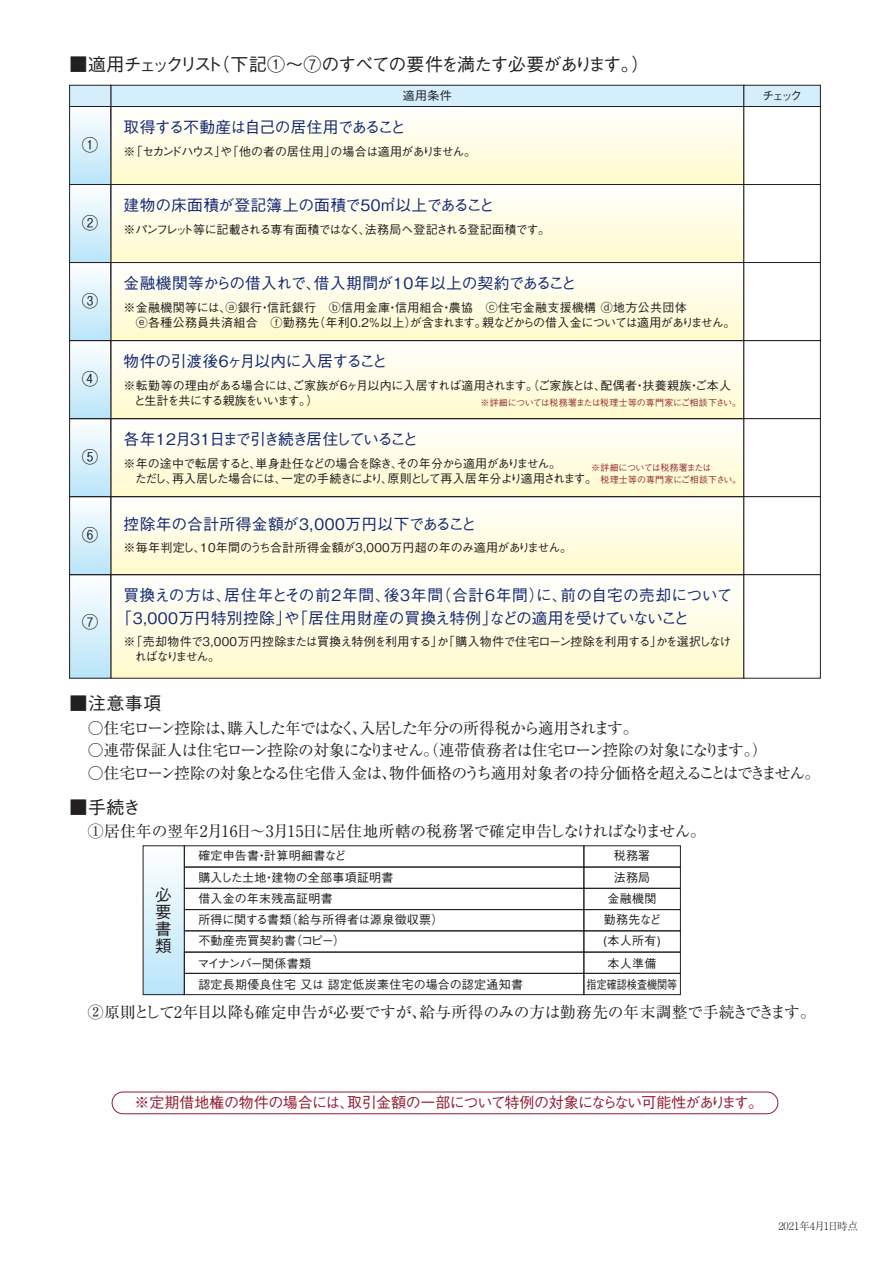
<style>
.page{position:relative;width:893px;height:1263px;background:#fff}
.page>*{position:absolute;margin:0;border:0;box-sizing:border-box;transform-origin:0 0}
.t1{font:500 18px "Gothic BBB Pro";letter-spacing:-.065em;color:#231f20}
.t2{font:500 16.5px/17px "Gothic BBB Pro";color:#231f20;text-align:justify}
.t3{font:15.75px "Ryumin Pro";letter-spacing:-.035em;color:#231f20}
.t4{font:500 15.75px/22.5px "Gothic BBB Pro";letter-spacing:.02em;color:#142975}
.t5{font:500 15.75px "Gothic BBB Pro";letter-spacing:-.005em;color:#142975}
.t6{font:15.75px "Ryumin Pro";letter-spacing:-.09em;color:#231f20}
.t7{font:500 15.75px "Gothic BBB Pro";letter-spacing:-.09em;color:#142975}
.t8{font:500 15.75px "Gothic BBB Pro";letter-spacing:-.045em;color:#142975}
.t9{font:500 15.75px "Gothic BBB Pro";letter-spacing:-.03em;color:#142975}
.t10{font:500 15px "Gothic BBB Pro";letter-spacing:-.03em;color:#941c31}
.t11{font:500 12px/15px "Gothic BBB Pro";letter-spacing:.025em;color:#231f20}
.t12{font:500 12px/15px "Gothic BBB Pro";letter-spacing:-.05em;color:#231f20}
.t13{font:500 12px/15px "Gothic BBB Pro";letter-spacing:-.065em;color:#231f20}
.t14{font:500 12px "Gothic BBB Pro";letter-spacing:-.005em;color:#231f20}
.t15{font:500 12px/15px "Gothic BBB Pro";letter-spacing:-.045em;color:#231f20}
.t16{font:500 12px "Gothic BBB Pro";letter-spacing:-.08em;color:#231f20}
.t17{font:500 12px "Gothic BBB Pro";letter-spacing:-.06em;color:#231f20}
.t18{font:500 12px "Gothic BBB Pro";letter-spacing:-.005em;color:#231f20;scale:.84 1}
.t19{font:300 10.5px "Ryumin Pro";color:#231f20}
.t20{font:500 9px/12px "Gothic BBB Pro";letter-spacing:-.015em;color:#962e33}
</style>
<div class="page">
<div style="left:110px;top:85px;width:634px;height:22px;background:#d4effb;border:1px solid #231f20"></div>
<div style="left:69px;top:85px;width:42px;height:22px;background:#d4effb;border:1px solid #231f20"></div>
<div style="left:743px;top:85px;width:78px;height:22px;background:#d4effb;border:1px solid #231f20"></div>
<div style="left:111px;top:184px;width:633px;height:78px;background:linear-gradient(to bottom,#fffeff,#fffbcd)"></div>
<div style="left:70px;top:184px;width:41px;height:78px;background:linear-gradient(to bottom,#fefffe,#bbe5fa)"></div>
<div style="left:69px;top:184px;width:42px;height:79px;border:1px solid #231f20"></div>
<div style="left:743px;top:184px;width:78px;height:79px;background:#fff;border:1px solid #231f20"></div>
<div style="left:111px;top:106px;width:633px;height:78px;background:linear-gradient(to bottom,#fffeff,#fffbcd)"></div>
<div style="left:110px;top:106px;width:634px;height:79px;border:1px solid #231f20"></div>
<div style="left:70px;top:106px;width:41px;height:78px;background:linear-gradient(to bottom,#fefffe,#bbe5fa)"></div>
<div style="left:69px;top:106px;width:42px;height:79px;border:1px solid #231f20"></div>
<div style="left:743px;top:106px;width:78px;height:79px;background:#fff;border:1px solid #231f20"></div>
<div style="left:111px;top:262px;width:633px;height:78px;background:linear-gradient(to bottom,#fffeff,#fffbcd)"></div>
<div style="left:110px;top:262px;width:634px;height:79px;border:1px solid #231f20"></div>
<div style="left:70px;top:262px;width:41px;height:78px;background:linear-gradient(to bottom,#fffffe,#bbe5fa)"></div>
<div style="left:69px;top:262px;width:42px;height:79px;border:1px solid #231f20"></div>
<div style="left:743px;top:262px;width:78px;height:79px;background:#fff;border:1px solid #231f20"></div>
<div style="left:111px;top:341px;width:633px;height:78px;background:linear-gradient(to bottom,#fffefe,#fffbcd)"></div>
<div style="left:110px;top:340px;width:634px;height:79px;border:1px solid #231f20"></div>
<div style="left:70px;top:341px;width:41px;height:78px;background:linear-gradient(to bottom,#fefefe,#bae5fa)"></div>
<div style="left:69px;top:340px;width:42px;height:79px;border:1px solid #231f20"></div>
<div style="left:743px;top:340px;width:78px;height:79px;background:#fff;border:1px solid #231f20"></div>
<div style="left:111px;top:419px;width:633px;height:78px;background:linear-gradient(to bottom,#fffefe,#fffbcd)"></div>
<div style="left:110px;top:418px;width:634px;height:79px;border:1px solid #231f20"></div>
<div style="left:70px;top:419px;width:41px;height:78px;background:linear-gradient(to bottom,#fefefe,#bae5fa)"></div>
<div style="left:69px;top:418px;width:42px;height:79px;border:1px solid #231f20"></div>
<div style="left:743px;top:418px;width:78px;height:79px;background:#fff;border:1px solid #231f20"></div>
<div style="left:111px;top:497px;width:633px;height:78px;background:linear-gradient(to bottom,#fffefe,#fffbcd)"></div>
<div style="left:110px;top:496px;width:634px;height:79px;border:1px solid #231f20"></div>
<div style="left:70px;top:497px;width:41px;height:78px;background:linear-gradient(to bottom,#fefefe,#bae5fa)"></div>
<div style="left:69px;top:496px;width:42px;height:79px;border:1px solid #231f20"></div>
<div style="left:743px;top:496px;width:78px;height:79px;background:#fff;border:1px solid #231f20"></div>
<div style="left:111px;top:575px;width:633px;height:103px;background:linear-gradient(to bottom,#fffefe,#fffbcc)"></div>
<div style="left:110px;top:574px;width:634px;height:104px;border:1px solid #231f20"></div>
<div style="left:70px;top:575px;width:41px;height:103px;background:linear-gradient(to bottom,#fefefe,#b9e5fa)"></div>
<div style="left:69px;top:574px;width:42px;height:104px;border:1px solid #231f20"></div>
<div style="left:743px;top:574px;width:78px;height:104px;background:#fff;border:1px solid #231f20"></div>
<div style="left:184px;top:867px;width:400px;height:22px;border:1px solid #231f20"></div>
<div style="left:583px;top:867px;width:98px;height:22px;border:1px solid #231f20"></div>
<div style="left:184px;top:888px;width:400px;height:22px;border:1px solid #231f20"></div>
<div style="left:583px;top:888px;width:98px;height:22px;border:1px solid #231f20"></div>
<div style="left:184px;top:909px;width:400px;height:22px;border:1px solid #231f20"></div>
<div style="left:583px;top:909px;width:98px;height:22px;border:1px solid #231f20"></div>
<div style="left:184px;top:930px;width:400px;height:22px;border:1px solid #231f20"></div>
<div style="left:583px;top:930px;width:98px;height:22px;border:1px solid #231f20"></div>
<div style="left:143px;top:846px;width:41px;height:149px;background:linear-gradient(to bottom,#fefefe,#b9e5fa)"></div>
<div style="left:143px;top:845px;width:42px;height:150px;border:1px solid #231f20"></div>
<div style="left:184px;top:952px;width:400px;height:22px;border:1px solid #231f20"></div>
<div style="left:583px;top:952px;width:98px;height:22px;border:1px solid #231f20"></div>
<div style="left:184px;top:973px;width:400px;height:22px;border:1px solid #231f20"></div>
<div style="left:583px;top:973px;width:98px;height:22px;border:1px solid #231f20"></div>
<div style="left:112px;top:1091px;width:666px;height:23px;border:1px solid #941c31;border-radius:11px"></div>
<h1 class="t1" style="left:70px;top:50px;width:582px">■適用チェックリスト（下記①～⑦のすべての要件を満たす必要があります。）</h1>
<h2 class="t2" style="left:82px;top:135px;width:18px">①</h2>
<h2 class="t2" style="left:82px;top:213px;width:18px">②</h2>
<h2 class="t2" style="left:82px;top:291px;width:18px">③</h2>
<h2 class="t2" style="left:82px;top:369px;width:18px">④</h2>
<h2 class="t2" style="left:82px;top:447px;width:18px">⑤</h2>
<h2 class="t2" style="left:82px;top:525px;width:18px">⑥</h2>
<p class="t14" style="left:403px;top:86px;width:50px">適用条件</p>
<p class="t14" style="left:762px;top:86px;width:41px">チェック</p>
<h3 class="t8" style="left:124px;top:115px;width:284px">取得する不動産は自己の居住用であること</h3>
<p class="t12" style="left:124px;top:142px;width:354px">※「セカンドハウス」や「他の者の居住用」の場合は適用がありません。</p>
<h3 class="t5" style="left:124px;top:193px;width:372px">建物の床面積が登記簿上の面積で５０㎡以上であること</h3>
<p class="t16" style="left:124px;top:219px;width:428px">※パンフレット等に記載される専有面積ではなく、法務局へ登記される登記面積です。</p>
<h3 class="t5" style="left:124px;top:271px;width:455px">金融機関等からの借入れで、借入期間が10年以上の契約であること</h3>
<p class="t11" style="left:124px;top:298px;width:613px">※金融機関等には、ⓐ銀行・信託銀行　ⓑ信用金庫・信用組合・農協　ⓒ住宅金融支援機構 ⓓ地方公共団体<br>　ⓔ各種公務員共済組合　ⓕ勤務先（年利0.2％以上）が含まれます。親などからの借入金については適用がありません。</p>
<h3 class="t9" style="left:124px;top:349px;width:265px">物件の引渡後６ヶ月以内に入居すること</h3>
<p class="t15" style="left:134px;top:376px;width:599px;text-indent:-10px">※転勤等の理由がある場合には、ご家族が６ヶ月以内に入居すれば適用されます。（ご家族とは、配偶者・扶養親族・ご本人と生計を共にする親族をいいます。）</p>
<p class="t20" style="left:480px;top:396px;width:262px">※詳細については税務署または税理士等の専門家にご相談下さい。</p>
<h3 class="t7" style="left:124px;top:427px;width:296px">各年12月31日まで引き続き居住していること</h3>
<p class="t13" style="left:124px;top:454px;width:475px">※年の途中で転居すると、単身赴任などの場合を除き、その年分から適用がありません。<br>　ただし、再入居した場合には、一定の手続きにより、原則として再入居年分より適用されます。</p>
<p class="t20" style="left:591px;top:461px;width:151px">※詳細については税務署または<br>　税理士等の専門家にご相談下さい。</p>
<h3 class="t5" style="left:124px;top:511px;width:354px">控除年の合計所得金額が３，０００万円以下であること</h3>
<p class="t14" style="left:124px;top:538px;width:450px">※毎年判定し、10年間のうち合計所得金額が3,000万円超の年のみ適用がありません。</p>
<h3 class="t4" style="left:116px;top:582px;width:617px;text-indent:7px">買換えの方は、居住年とその前2年間、後3年間（合計6年間）に、前の自宅の売却について「3,000万円特別控除」や「居住用財産の買換え特例」などの適用を受けていないこと</h3>
<p class="t12" style="left:135px;top:633px;width:598px;text-indent:-11px">※「売却物件で3,000万円控除または買換え特例を利用する」か「購入物件で住宅ローン控除を利用する」かを選択しなければなりません。</p>
<h1 class="t1" style="left:70px;top:688px;width:93px">■注意事項</h1>
<h2 class="t2" style="left:82px;top:611px;width:18px">⑦</h2>
<h3 class="t6" style="left:88px;top:715px;width:552px">○住宅ローン控除は、購入した年ではなく、入居した年分の所得税から適用されます。</h3>
<h3 class="t3" style="left:88px;top:738px;width:681px">○連帯保証人は住宅ローン控除の対象になりません。（連帯債務者は住宅ローン控除の対象になります。）</h3>
<h3 class="t3" style="left:88px;top:760px;width:734px">○住宅ローン控除の対象となる住宅借入金は、物件価格のうち適用対象者の持分価格を超えることはできません。</h3>
<h1 class="t1" style="left:70px;top:792px;width:73px">■手続き</h1>
<h3 class="t3" style="left:88px;top:818px;width:619px">①居住年の翌年2月16日～3月15日に居住地所轄の税務署で確定申告しなければなりません。</h3>
<h2 class="t2" style="left:155px;top:884px;width:18px">必要書類</h2>
<p class="t11" style="left:198px;top:847px;width:150px">確定申告書・計算明細書など</p>
<p class="t14" style="left:614px;top:846px;width:38px">税務署</p>
<p class="t11" style="left:198px;top:868px;width:197px">購入した土地・建物の全部事項証明書</p>
<p class="t14" style="left:614px;top:867px;width:38px">法務局</p>
<p class="t11" style="left:198px;top:889px;width:136px">借入金の年末残高証明書</p>
<p class="t14" style="left:607px;top:889px;width:50px">金融機関</p>
<p class="t11" style="left:198px;top:911px;width:247px">所得に関する書類（給与所得者は源泉徴収票）</p>
<p class="t14" style="left:604px;top:910px;width:59px">勤務先など</p>
<p class="t11" style="left:198px;top:932px;width:148px">不動産売買契約書（コピー）</p>
<p class="t14" style="left:603px;top:931px;width:59px">(本人所有)</p>
<p class="t17" style="left:198px;top:953px;width:115px">マイナンバー関係書類</p>
<p class="t14" style="left:607px;top:953px;width:50px">本人準備</p>
<p class="t11" style="left:198px;top:975px;width:326px">認定長期優良住宅 又は 認定低炭素住宅の場合の認定通知書</p>
<p class="t18" style="left:587px;top:975px;width:110px">指定確認検査機関等</p>
<h3 class="t3" style="left:88px;top:999px;width:729px">②原則として2年目以降も確定申告が必要ですが、給与所得のみの方は勤務先の年末調整で手続きできます。</h3>
<p class="t10" style="left:135px;top:1090px;width:630px">※定期借地権の物件の場合には、取引金額の一部について特例の対象にならない可能性があります。</p>
<p class="t19" style="left:778px;top:1217px;width:81px">2021年4月1日時点</p>
</div>
